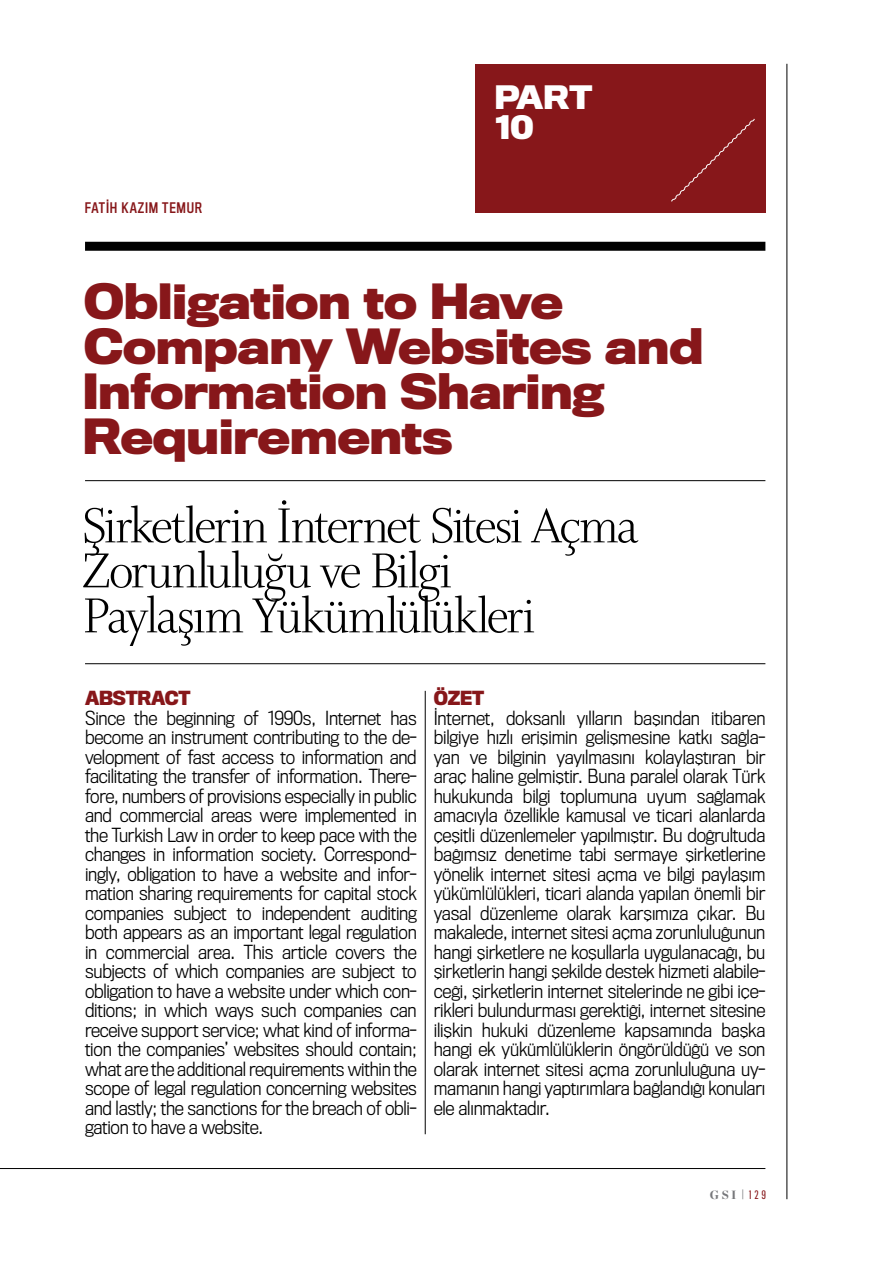
<style>
.page{position:relative;width:893px;height:1263px;background:#fff}
.page>*{position:absolute;margin:0;border:0;box-sizing:border-box;transform-origin:0 0}
.t1{font:300 52.5px/45px "Whitman Display";letter-spacing:-.035em;color:#000}
.t2{font:700 45px/45px "Titling Gothic FB Normal";letter-spacing:-.015em;color:#87171a}
.t3{font:700 30px/30px "Titling Gothic FB Normal";letter-spacing:-.01em;color:#fff}
.t4{font:300 18px/19.5px "Titling Gothic FB Narrow";letter-spacing:-.015em;color:#000;text-align:justify}
.t5{font:700 18px "Titling Gothic FB Narrow";letter-spacing:-.015em;color:#87171a}
.t6{font:13.5px "Titling Gothic FB Cond Standard";letter-spacing:.055em;color:#87171a}
.t7{font:900 12px "Chronicle Display";color:#77787b}
.s1{font-family:"Flama Condensed Basic";font-weight:400}
.s2{font-family:"Flama Condensed Basic";font-weight:400;color:#87171a}
</style>
<div class="page">
<hr style="left:787px;top:64px;width:1px;height:1135px;background:#000">
<hr style="left:0;top:1168px;width:765px;height:1px;background:#000">
<div style="left:85px;top:242px;width:680px;height:9px;background:#000"></div>
<div style="left:475px;top:64px;width:290px;height:149px;background:#87171a"></div>
<hr style="left:85px;top:663px;width:680px;height:1px;background:#000">
<svg style="left:671px;top:118px;width:84px;height:84px"></svg>
<hr style="left:85px;top:480px;width:680px;height:1px;background:#000">
<hr style="left:425px;top:691px;width:1px;height:443px;background:#000">
<p class="t6" style="left:85px;top:199px;width:119px">FATIH KAZIM TEMUR</p>
<h3 class="t3" style="left:494px;top:80px;width:99px">PART<br>10</h3>
<h2 class="t2" style="left:82px;top:276px;width:622px">Obligation to Have<br>Company Websites and<br>Information Sharing<br>Requirements</h2>
<h1 class="t1" style="left:82px;top:504px;width:558px">Şirketlerin İnternet Sitesi Açma<br>Zorunluluğu ve Bilgi<br>Paylaşım Yükümlülükleri</h1>
<p class="t5" style="left:85px;top:686px;width:107px">ABSTRACT</p>
<p class="t4" style="left:85px;top:708px;width:333px">Since the beginning of 1990s, Internet has become an instrument contributing to the de&shy;velopment of fast access to information and facilitating the transfer of information. There&shy;fore, numbers of provisions especially in public and commercial areas were implemented in the Turkish Law in order to keep pace with the changes in information society. Correspond&shy;ingly, obligation to have a website and infor&shy;mation sharing requirements for capital stock companies subject to independent auditing both appears as an important legal regulation in commercial area. This article covers the subjects of which companies are subject to obligation to have a website under which con&shy;ditions; in which ways such companies can receive support service; what kind of informa&shy;tion the companies’ websites should contain; what are the additional requirements within the scope of legal regulation concerning websites and lastly; the sanctions for the breach of obli&shy;gation to have a website.</p>
<p class="t5" style="left:434px;top:686px;width:52px">ÖZET</p>
<p class="t4" style="left:434px;top:708px;width:333px">İnternet, doksanlı yılların başından itibaren bilgiye hızlı erişimin gelişmesine katkı sağla&shy;yan ve bilginin yayılmasını kolaylaştıran bir araç haline gelmiştir. Buna paralel olarak Türk hukukunda bilgi toplumuna uyum sağlamak amacıyla özellikle kamusal ve ticari alanlarda çeşitli düzenlemeler yapılmıştır. Bu doğrultuda bağımsız denetime tabi sermaye şirketlerine yönelik internet sitesi açma ve bilgi paylaşım yükümlülükleri, ticari alanda yapılan önemli bir yasal düzenleme olarak karşımıza çıkar. Bu makalede, internet sitesi açma zorunluluğunun hangi şirketlere ne koşullarla uygulanacağı, bu şirketlerin hangi şekilde destek hizmeti alabile&shy;ceği, şirketlerin internet sitelerinde ne gibi içe&shy;rikleri bulundurması gerektiği, internet sitesine ilişkin hukuki düzenleme kapsamında başka hangi ek yükümlülüklerin öngörüldüğü ve son olarak internet sitesi açma zorunluluğuna uy&shy;mamanın hangi yaptırımlara bağlandığı konuları ele alınmaktadır.</p>
<p class="t7" style="left:710px;top:1185px;width:58px">gsi <span class="s1">|</span> <span class="s2">129</span></p>
</div>
